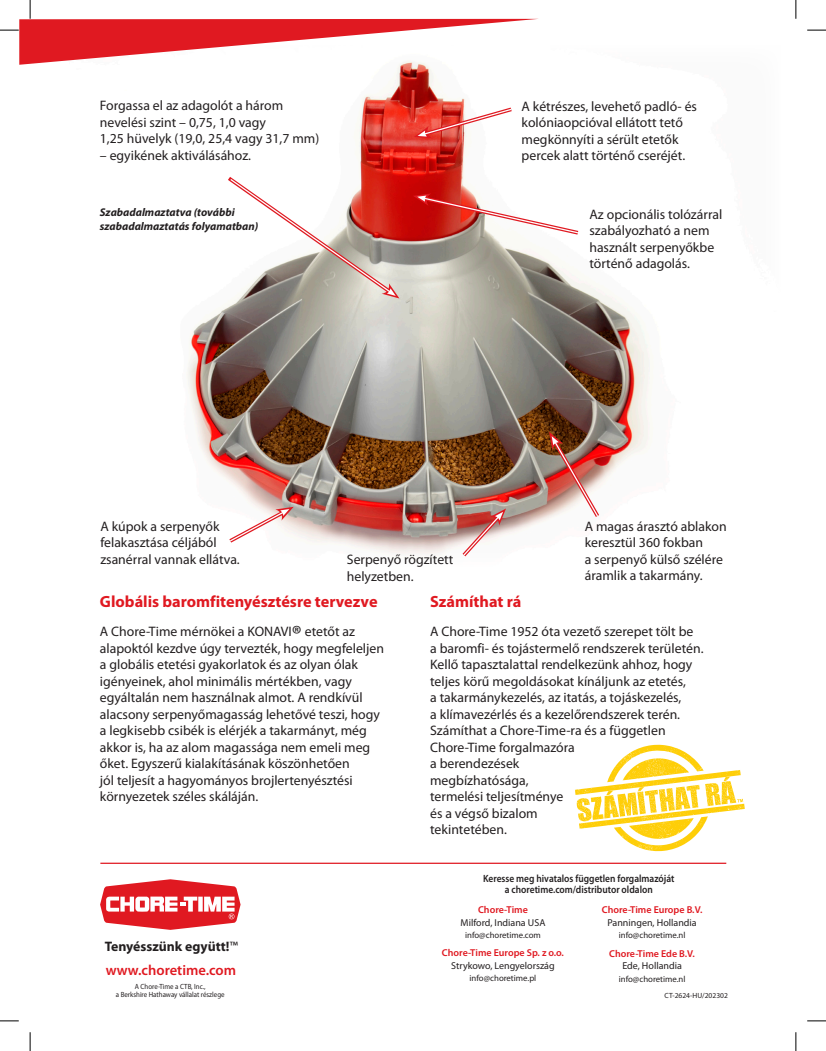
<style>
.page{position:relative;width:826px;height:1051px;background:#fff}
.page>*{position:absolute;margin:0;border:0;box-sizing:border-box;transform-origin:0 0}
.t1{font:700 16.25px "Myriad Pro";color:#e01921}
.t2{font:600 14.5px "Myriad Pro";color:#e01921}
.t3{font:13.75px/16.5px "Myriad Pro";color:#231f20}
.t4{font:700 13.75px "Myriad Pro";color:#231f20}
.t5{font:italic 700 11.25px/13.5px "Myriad Pro";color:#231f20}
.t6{font:600 10.5px/11.2px "Myriad Pro";color:#231f20;text-align:center;scale:.9 1}
.t7{font:10px "Myriad Pro";color:#231f20}
.t8{font:600 10px "Myriad Pro";color:#e01921}
.t9{font:8.75px "Myriad Pro";color:#231f20}
.t10{font:7.5px "Myriad Pro";color:#231f20;scale:.92 1}
.t11{font:7.5px "Myriad Pro";color:#231f20}
.s1{font-size:23.75px}
.s2{font-weight:400}
</style>
<div class="page">
<img style="left:187px;top:65px;width:462px;height:490px">
<img style="left:549px;top:431px;width:53px;height:90px">
<svg style="left:225px;top:506px;width:68px;height:40px"></svg>
<svg style="left:458px;top:508px;width:48px;height:49px"></svg>
<svg style="left:575px;top:744px;width:169px;height:107px"></svg>
<hr style="left:100px;top:862px;width:626px;height:1px;background:#e01921">
<svg style="left:413px;top:193px;width:169px;height:44px"></svg>
<svg style="left:224px;top:173px;width:175px;height:125px"></svg>
<svg style="left:413px;top:105px;width:102px;height:34px"></svg>
<svg style="left:100px;top:879px;width:140px;height:50px"></svg>
<svg style="left:807px;top:29px;width:18px;height:2px"></svg>
<svg style="left:0;top:1020px;width:19px;height:1px"></svg>
<svg style="left:807px;top:1020px;width:18px;height:1px"></svg>
<svg style="left:0;top:0;width:538px;height:65px"></svg>
<svg style="left:29px;top:1032px;width:2px;height:18px"></svg>
<svg style="left:795px;top:0;width:1px;height:19px"></svg>
<svg style="left:795px;top:1032px;width:1px;height:18px"></svg>
<p class="t3" style="left:100px;top:97px;width:221px">Forgassa el az adagolót a három nevelési szint – 0,75, 1,0 vagy<br>1,25 hüvelyk (19,0, 25,4 vagy 31,7 mm)</p>
<p class="t3" style="left:100px;top:147px;width:153px">– egyikének aktiválásához.</p>
<p class="t5" style="left:100px;top:205px;width:160px">Szabadalmaztatva (további szabadalmaztatás folyamatban)</p>
<p class="t3" style="left:521px;top:98px;width:177px">A kétrészes, levehető padló- és kolóniaopcióval ellátott tető megkönnyíti a sérült etetők percek alatt történő cseréjét.</p>
<p class="t3" style="left:589px;top:206px;width:134px">Az opcionális tolózárral szabályozható a nem használt serpenyőkbe történő adagolás.</p>
<p class="t3" style="left:100px;top:517px;width:141px">A kúpok a serpenyők felakasztása céljából zsanérral vannak ellátva.</p>
<p class="t3" style="left:346px;top:551px;width:108px">Serpenyő rögzített helyzetben.</p>
<p class="t3" style="left:584px;top:517px;width:143px">A magas árasztó ablakon keresztül 360 fokban<br>a serpenyő külső szélére áramlik a takarmány.</p>
<p class="t1" style="left:100px;top:590px;width:279px">Globális baromfitenyésztésre tervezve</p>
<p class="t3" style="left:100px;top:623px;width:285px">A Chore-Time mérnökei a KONAVI<span class="s1">®</span> etetőt az alapoktól kezdve úgy tervezték, hogy megfeleljen a globális etetési gyakorlatok és az olyan ólak igényeinek, ahol minimális mértékben, vagy egyáltalán nem használnak almot. A rendkívül alacsony serpenyőmagasság lehetővé teszi, hogy a legkisebb csibék is elérjék a takarmányt, még akkor is, ha az alom magassága nem emeli meg őket. Egyszerű kialakításának köszönhetően<br>jól teljesít a hagyományos brojlertenyésztési környezetek széles skáláján.</p>
<p class="t4" style="left:105px;top:937px;width:135px">Tenyésszünk együtt!<span class="s2">™</span></p>
<p class="t2" style="left:106px;top:961px;width:132px">www.choretime.com</p>
<p class="t10" style="left:135px;top:981px;width:78px">A Chore-Time a CTB, Inc.,</p>
<p class="t10" style="left:116px;top:989px;width:120px">a Berkshire Hathaway vállalat részlege</p>
<p class="t1" style="left:430px;top:590px;width:93px">Számíthat rá</p>
<p class="t3" style="left:430px;top:622px;width:275px">A Chore-Time 1952 óta vezető szerepet tölt be<br>a baromfi- és tojástermelő rendszerek területén.<br>Kellő tapasztalattal rendelkezünk ahhoz, hogy teljes körű megoldásokat kínáljunk az etetés,<br>a takarmánykezelés, az itatás, a tojáskezelés,<br>a klímavezérlés és a kezelőrendszerek terén.<br>Számíthat a Chore-Time-ra és a független Chore-Time forgalmazóra<br>a berendezések<br>megbízhatósága,<br>termelési teljesítménye<br>és a végső bizalom<br>tekintetében.</p>
<p class="t6" style="left:483px;top:872px;width:214px">Keresse meg hivatalos független forgalmazóját a choretime.com/distributor oldalon</p>
<p class="t8" style="left:478px;top:903px;width:51px">Chore-Time</p>
<p class="t7" style="left:460px;top:915px;width:86px">Milford, Indiana USA</p>
<p class="t9" style="left:465px;top:929px;width:77px">info@choretime.com</p>
<p class="t8" style="left:442px;top:946px;width:123px">Chore-Time Europe Sp. z o.o.</p>
<p class="t7" style="left:451px;top:959px;width:105px">Strykowo, Lengyelország</p>
<p class="t9" style="left:469px;top:972px;width:68px">info@choretime.pl</p>
<p class="t8" style="left:601px;top:903px;width:102px">Chore-Time Europe B.V.</p>
<p class="t7" style="left:607px;top:915px;width:91px">Panningen, Hollandia</p>
<p class="t9" style="left:618px;top:929px;width:68px">info@choretime.nl</p>
<p class="t8" style="left:609px;top:946px;width:87px">Chore-Time Ede B.V.</p>
<p class="t7" style="left:622px;top:959px;width:61px">Ede, Hollandia</p>
<p class="t9" style="left:618px;top:973px;width:68px">info@choretime.nl</p>
<p class="t11" style="left:664px;top:990px;width:65px">CT-2624-HU/202302</p>
</div>
